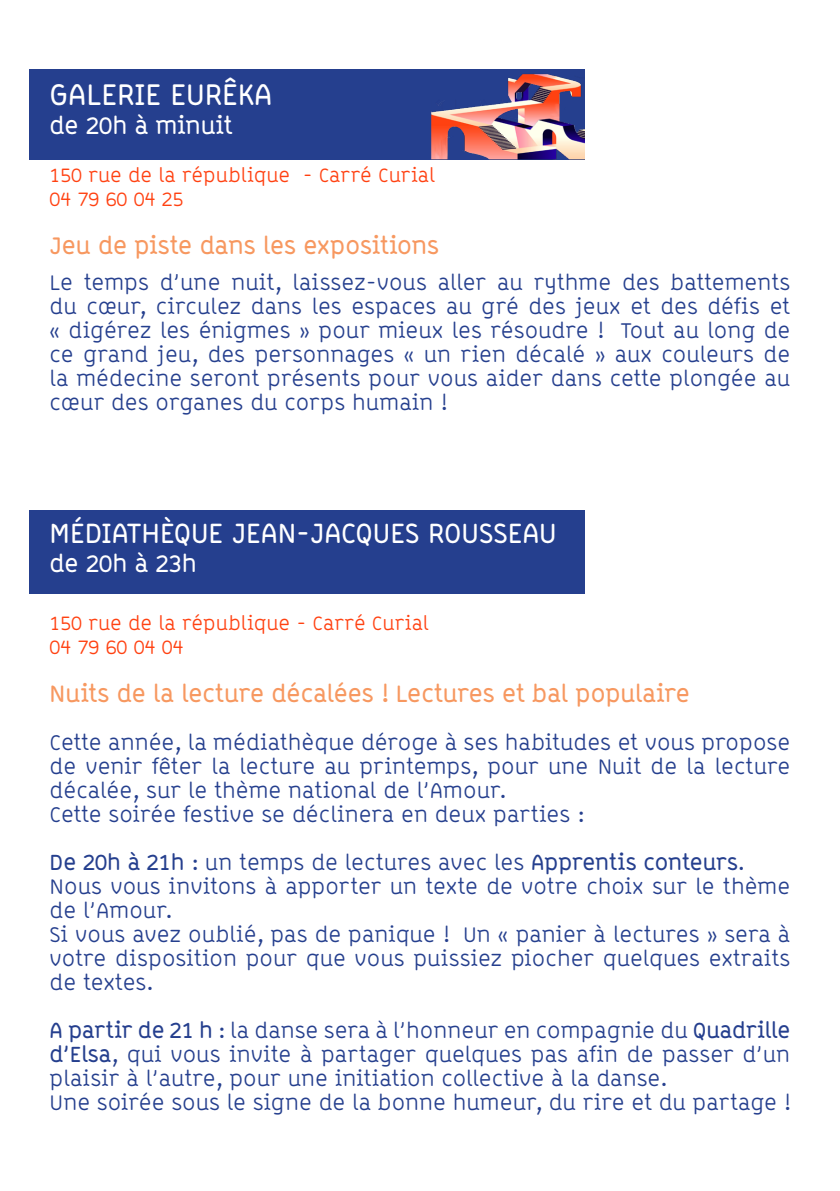
<style>
.page{position:relative;width:840px;height:1191px;background:#fff}
.page>*{position:absolute;margin:0;border:0;box-sizing:border-box;transform-origin:0 0}
.t1{font:700 30px "B Line Chambery";color:#fff}
.t2{font:700 28px "B Line Chambery";color:#fff}
.t3{font:700 24px "B Line Chambery";color:#f79860}
.t4{font:700 24px "B Line Chambery";color:#fff}
.t5{font:22px/24px "B Line Chambery";color:#253f8e;text-align:justify}
.t6{font:700 22px "B Line Chambery";color:#253f8e}
.t7{font:20px "B Line Chambery";color:#ff4111}
.s1{font-weight:400}
.s2{font-weight:700}
</style>
<div class="page">
<div style="left:29px;top:511px;width:555px;height:83px;background:#253f8e"></div>
<div style="left:29px;top:69px;width:555px;height:91px;background:#253f8e"></div>
<img style="left:431px;top:74px;width:153px;height:86px">
<p class="t1" style="left:50px;top:77px;width:224px">GALERIE EURÊKA</p>
<p class="t4" style="left:50px;top:111px;width:184px">de 20h à minuit</p>
<p class="t7" style="left:50px;top:164px;width:387px">150 rue de la république - Carré Curial</p>
<p class="t7" style="left:50px;top:188px;width:135px">04 79 60 04 25</p>
<p class="t3" style="left:50px;top:231px;width:391px">Jeu de piste dans les expositions</p>
<p class="t5" style="left:50px;top:270px;width:741px">Le temps d’une nuit, laissez-vous aller au rythme des battements du cœur, circulez dans les espaces au gré des jeux et des défis et « digérez les énigmes » pour mieux les résoudre ! Tout au long de ce grand jeu, des personnages « un rien décalé » aux couleurs de la médecine seront présents pour vous aider dans cette plongée au cœur des organes du corps humain !</p>
<p class="t2" style="left:50px;top:517px;width:508px">MÉDIATHÈQUE JEAN-JACQUES ROUSSEAU</p>
<p class="t4" style="left:50px;top:549px;width:149px">de 20h à 23h</p>
<p class="t7" style="left:50px;top:612px;width:380px">150 rue de la république - Carré Curial</p>
<p class="t7" style="left:50px;top:636px;width:135px">04 79 60 04 04</p>
<p class="t3" style="left:50px;top:679px;width:641px">Nuits de la lecture décalées ! Lectures et bal populaire</p>
<p class="t5" style="left:50px;top:730px;width:741px">Cette année, la médiathèque déroge à ses habitudes et vous propose de venir fêter la lecture au printemps, pour une Nuit de la lecture décalée, sur le thème national de l’Amour.</p>
<p class="t5" style="left:50px;top:802px;width:535px">Cette soirée festive se déclinera en deux parties :</p>
<p class="t6" style="left:50px;top:849px;width:695px">De 20h à 21h <span class="s1">: un temps de lectures avec les</span> Apprentis conteurs<span class="s1">.</span></p>
<p class="t5" style="left:50px;top:874px;width:741px">Nous vous invitons à apporter un texte de votre choix sur le thème de l’Amour.</p>
<p class="t5" style="left:50px;top:922px;width:741px">Si vous avez oublié, pas de panique ! Un « panier à lectures » sera à votre disposition pour que vous puissiez piocher quelques extraits de textes.</p>
<p class="t5" style="left:50px;top:1018px;width:741px"><span class="s2">A partir de 21 h</span> : la danse sera à l’honneur en compagnie du <span class="s2">Quadrille d’Elsa</span>, qui vous invite à partager quelques pas afin de passer d’un plaisir à l’autre, pour une initiation collective à la danse.</p>
<p class="t5" style="left:50px;top:1090px;width:741px">Une soirée sous le signe de la bonne humeur, du rire et du partage !</p>
</div>
